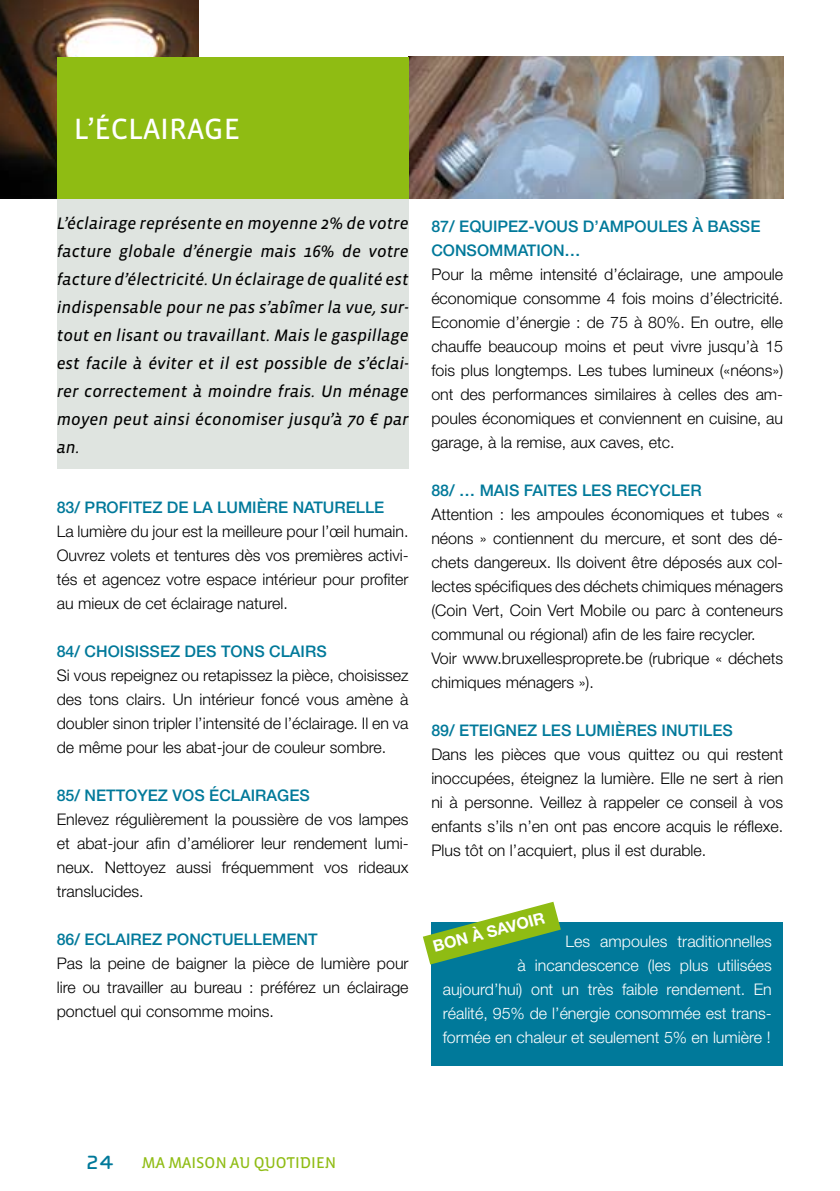
<style>
.page{position:relative;width:840px;height:1191px;background:#fff}
.page>*{position:absolute;margin:0;border:0;box-sizing:border-box;transform-origin:0 0}
.t1{font:30px "Vista Sans Reg";color:#fff}
.t2{font:28px "Cholla Unicase";color:#00799a}
.t3{font:italic 17px/28px "Vista Sans Reg";color:#000;text-align:justify}
.t4{font:300 16px/24px "Helvetica Neue";color:#000;text-align:justify}
.t5{font:500 16px/24px "Helvetica Neue";color:#00799a}
.t6{font:300 16px/24px "Helvetica Neue";color:#fff;text-align:right}
.t7{font:16px "Vista Sans Alt Reg";color:#8fbc13}
.t8{font:700 16px "Helvetica Neue";color:#fff}
</style>
<div class="page">
<div style="left:57px;top:193px;width:351px;height:276px;background:#dfe4e0"></div>
<img style="left:0;top:0;width:198px;height:198px">
<img style="left:408px;top:57px;width:374px;height:141px">
<div style="left:57px;top:57px;width:351px;height:141px;background:#8fbc13"></div>
<div style="left:431px;top:922px;width:351px;height:144px;background:#00799a"></div>
<svg style="left:423px;top:901px;width:137px;height:63px"></svg>
<h1 class="t1" style="left:74px;top:114px;width:168px">L’ÉCLAIRAGE</h1>
<p class="t3" style="left:57px;top:209px;width:353px">L’éclairage représente en moyenne 2% de votre facture globale d’énergie mais 16% de votre facture d’électricité. Un éclairage de qualité est indispensable pour ne pas s’abîmer la vue, sur&shy;tout en lisant ou travaillant. Mais le gaspillage est facile à éviter et il est possible de s’éclai&shy;rer correctement à moindre frais. Un ménage moyen peut ainsi économiser jusqu’à 70 € par an.</p>
<p class="t5" style="left:57px;top:495px;width:329px">83/ PROFITEZ DE LA LUMIÈRE NATURELLE</p>
<p class="t4" style="left:57px;top:519px;width:353px">La lumière du jour est la meilleure pour l’œil humain.<br>Ouvrez volets et tentures dès vos premières activi&shy;tés et agencez votre espace intérieur pour profiter au mieux de cet éclairage naturel.</p>
<p class="t5" style="left:57px;top:639px;width:271px">84/ CHOISISSEZ DES TONS CLAIRS</p>
<p class="t4" style="left:57px;top:663px;width:353px">Si vous repeignez ou retapissez la pièce, choisissez des tons clairs. Un intérieur foncé vous amène à doubler sinon tripler l’intensité de l’éclairage. Il en va de même pour les abat-jour de couleur sombre.</p>
<p class="t5" style="left:57px;top:783px;width:254px">85/ NETTOYEZ VOS ÉCLAIRAGES</p>
<p class="t4" style="left:57px;top:807px;width:353px">Enlevez régulièrement la poussière de vos lampes et abat-jour afin d’améliorer leur rendement lumi&shy;neux. Nettoyez aussi fréquemment vos rideaux translucides.</p>
<p class="t5" style="left:57px;top:927px;width:262px">86/ ECLAIREZ PONCTUELLEMENT</p>
<p class="t4" style="left:57px;top:951px;width:353px">Pas la peine de baigner la pièce de lumière pour lire ou travailler au bureau : préférez un éclairage ponctuel qui consomme moins.</p>
<p class="t5" style="left:431px;top:214px;width:330px">87/ EQUIPEZ-VOUS D’AMPOULES À BASSE<br>CONSOMMATION…</p>
<p class="t4" style="left:431px;top:262px;width:353px">Pour la même intensité d’éclairage, une ampoule économique consomme 4 fois moins d’électricité.<br>Economie d’énergie : de 75 à 80%. En outre, elle chauffe beaucoup moins et peut vivre jusqu’à 15 fois plus longtemps. Les tubes lumineux («néons») ont des performances similaires à celles des am&shy;poules économiques et conviennent en cuisine, au garage, à la remise, aux caves, etc.</p>
<p class="t5" style="left:431px;top:478px;width:272px">88/ … MAIS FAITES LES RECYCLER</p>
<p class="t4" style="left:431px;top:502px;width:353px;text-align:left">Attention : les ampoules économiques et tubes « néons » contiennent du mercure, et sont des dé&shy;chets dangereux. Ils doivent être déposés aux col&shy;lectes spécifiques des déchets chimiques ménagers (Coin Vert, Coin Vert Mobile ou parc à conteneurs communal ou régional) afin de les faire recycler.<br>Voir www.bruxellesproprete.be (rubrique « déchets chimiques ménagers »).</p>
<p class="t5" style="left:431px;top:718px;width:303px">89/ ETEIGNEZ LES LUMIÈRES INUTILES</p>
<p class="t4" style="left:431px;top:742px;width:353px">Dans les pièces que vous quittez ou qui restent inoccupées, éteignez la lumière. Elle ne sert à rien ni à personne. Veillez à rappeler ce conseil à vos enfants s’ils n’en ont pas encore acquis le réflexe.<br>Plus tôt on l’acquiert, plus il est durable.</p>
<p class="t8" style="left:430px;top:937px;width:116px;rotate:-15deg">BON à SAVOIR</p>
<p class="t6" style="left:442px;top:928px;width:330px">Les ampoules traditionnelles<br>à incandescence (les plus utilisées aujourd’hui) ont un très faible rendement. En réalité, 95% de l’énergie consommée est trans&shy;formée en chaleur et seulement 5% en lumière !</p>
<h2 class="t2" style="left:85px;top:1147px;width:14px">24</h2>
<p class="t7" style="left:142px;top:1154px;width:196px">MA MAISON AU QUOTIDIEN</p>
</div>
